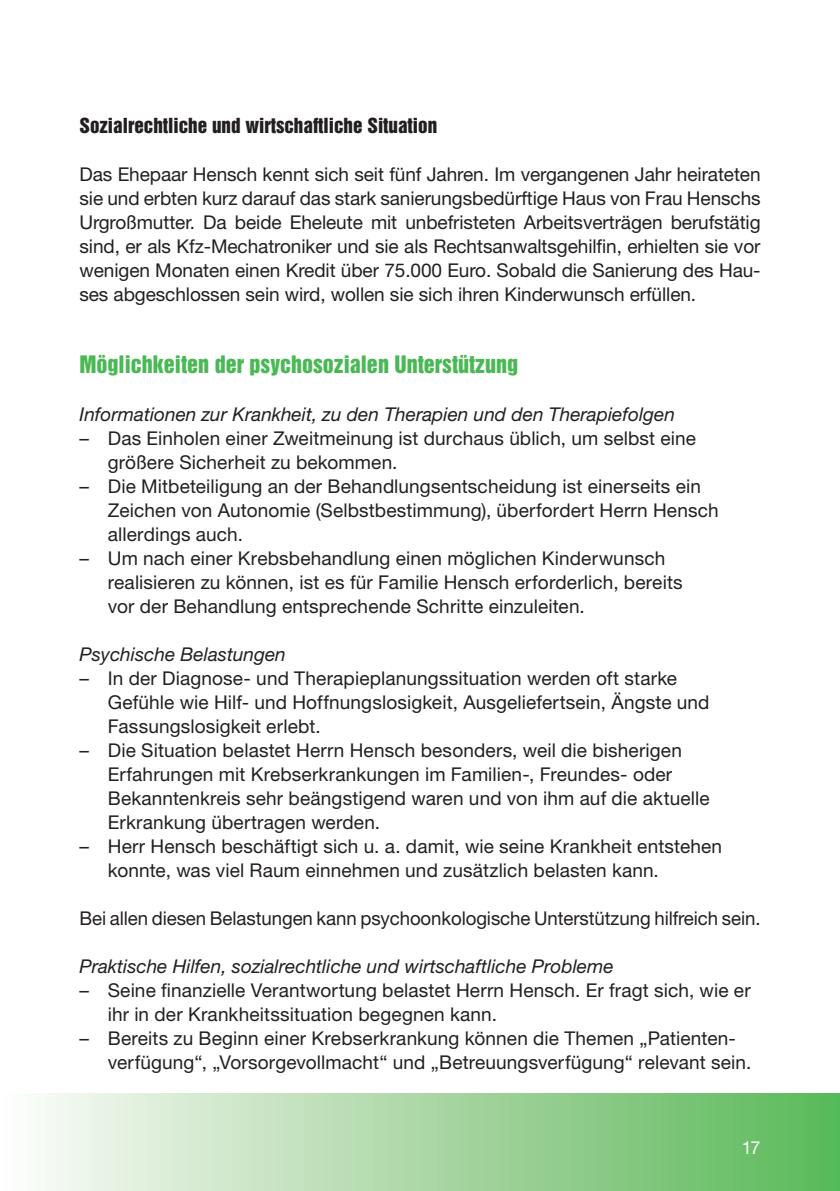
<style>
.page{position:relative;width:840px;height:1191px;background:#fff}
.page>*{position:absolute;margin:0;border:0;box-sizing:border-box;transform-origin:0 0}
.t1{font:22px "Helvetica Inserat";color:#4ab854}
.t2{font:19px/24px "Helvetica Neue";letter-spacing:.005em;color:#231f20}
.t3{font:italic 19px "Helvetica Neue";color:#231f20}
.t4{font:19px "Helvetica Inserat";color:#231f20}
.t5{font:18px "Helvetica Neue";color:#fff}
</style>
<div class="page">
<div style="left:0;top:1093px;width:839px;height:98px;background:linear-gradient(to right,#fefbfa,#5ab757)"></div>
<p class="t4" style="left:79px;top:118px;width:359px">Sozialrechtliche und wirtschaftliche Situation</p>
<p class="t2" style="left:79px;top:164px;width:682px;text-align:justify">Das Ehepaar Hensch kennt sich seit fünf Jahren. Im vergangenen Jahr heirateten sie und erbten kurz darauf das stark sanierungsbedürftige Haus von Frau Henschs Urgroßmutter. Da beide Eheleute mit unbefristeten Arbeitsverträgen berufstätig sind, er als Kfz-Mechatroniker und sie als Rechtsanwaltsgehilfin, erhielten sie vor wenigen Monaten einen Kredit über 75.000 Euro. Sobald die Sanierung des Hau&shy;ses abgeschlossen sein wird, wollen sie sich ihren Kinderwunsch erfüllen.</p>
<p class="t1" style="left:79px;top:355px;width:440px">Möglichkeiten der psychosozialen Unterstützung</p>
<p class="t3" style="left:79px;top:407px;width:596px">Informationen zur Krankheit, zu den Therapien und den Therapiefolgen</p>
<p class="t2" style="left:108px;top:428px;width:589px;text-indent:-28px">– Das Einholen einer Zweitmeinung ist durchaus üblich, um selbst eine größere Sicherheit zu bekommen.</p>
<p class="t2" style="left:108px;top:476px;width:612px;text-indent:-28px">– Die Mitbeteiligung an der Behandlungsentscheidung ist einerseits ein<br>Zeichen von Autonomie (Selbstbestimmung), überfordert Herrn Hensch allerdings auch.</p>
<p class="t2" style="left:108px;top:548px;width:576px;text-indent:-28px">– Um nach einer Krebsbehandlung einen möglichen Kinderwunsch realisieren zu können, ist es für Familie Hensch erforderlich, bereits vor der Behandlung entsprechende Schritte einzuleiten.</p>
<p class="t3" style="left:79px;top:647px;width:208px">Psychische Belastungen</p>
<p class="t2" style="left:108px;top:668px;width:603px;text-indent:-28px">– In der Diagnose- und Therapieplanungssituation werden oft starke<br>Gefühle wie Hilf- und Hoffnungslosigkeit, Ausgeliefertsein, Ängste und<br>Fassungslosigkeit erlebt.</p>
<p class="t2" style="left:108px;top:740px;width:603px;text-indent:-28px">– Die Situation belastet Herrn Hensch besonders, weil die bisherigen Erfahrungen mit Krebserkrankungen im Familien-, Freundes- oder Bekanntenkreis sehr beängstigend waren und von ihm auf die aktuelle Erkrankung übertragen werden.</p>
<p class="t2" style="left:108px;top:836px;width:615px;text-indent:-28px">– Herr Hensch beschäftigt sich u. a. damit, wie seine Krankheit entstehen konnte, was viel Raum einnehmen und zusätzlich belasten kann.</p>
<p class="t2" style="left:79px;top:908px;width:682px">Bei allen diesen Belastungen kann psychoonkologische Unterstützung hilfreich sein.</p>
<p class="t3" style="left:79px;top:959px;width:535px">Praktische Hilfen, sozialrechtliche und wirtschaftliche Probleme</p>
<p class="t2" style="left:108px;top:980px;width:644px;text-indent:-28px">– Seine finanzielle Verantwortung belastet Herrn Hensch. Er fragt sich, wie er ihr in der Krankheitssituation begegnen kann.</p>
<p class="t2" style="left:108px;top:1028px;width:644px;text-indent:-28px">– Bereits zu Beginn einer Krebserkrankung können die Themen „Patienten&shy;verfügung“, „Vorsorgevollmacht“ und „Betreuungsverfügung“ relevant sein.</p>
<p class="t5" style="left:741px;top:1141px;width:20px">17</p>
</div>
